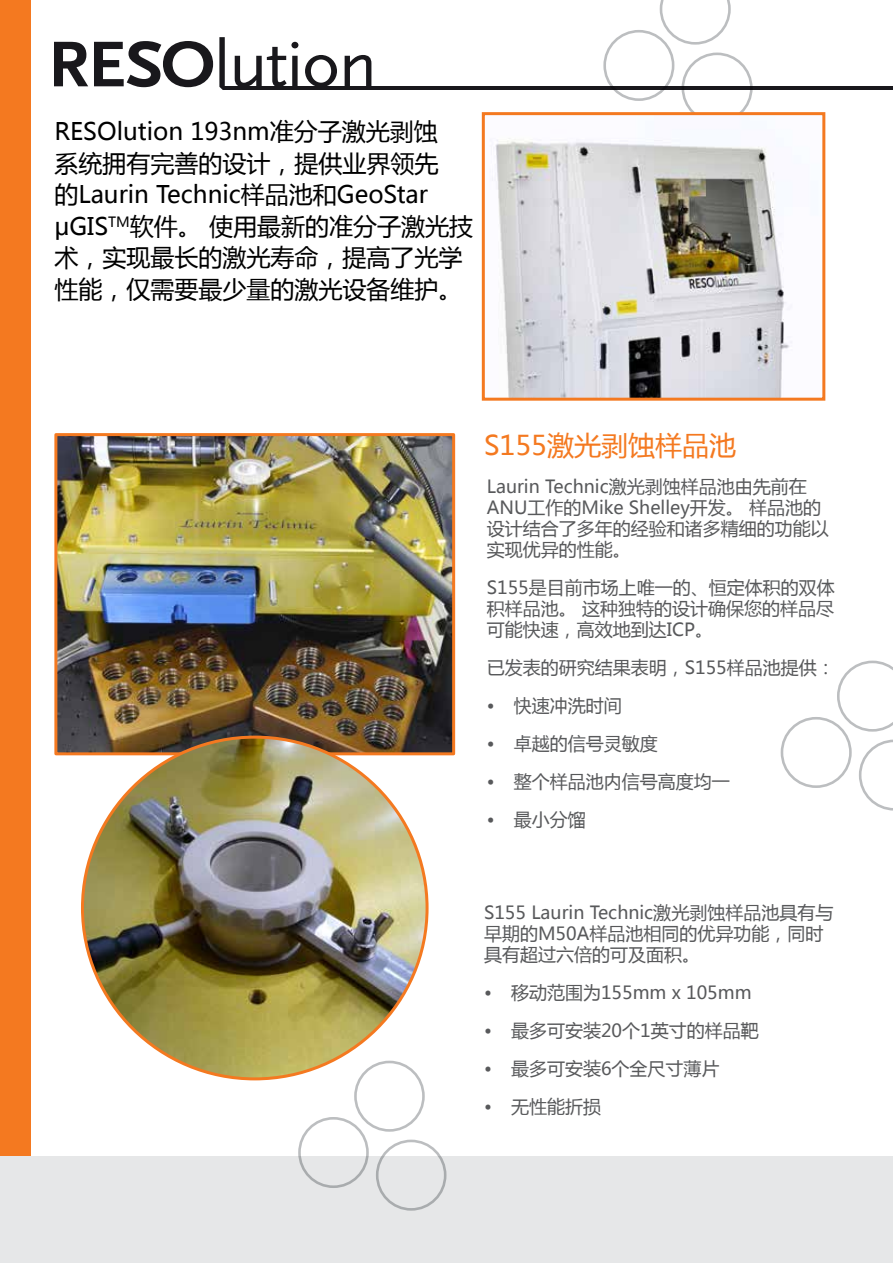
<style>
.page{position:relative;width:893px;height:1263px;background:#fff}
.page>*{position:absolute;margin:0;border:0;box-sizing:border-box;transform-origin:0 0}
.t1{font:27px "Microsoft Ya Hei";color:#f47920}
.t2{font:24px/31.5px "Microsoft Ya Hei";color:#000}
.t3{font:18px/21px "Microsoft Ya Hei";color:#58595b}
</style>
<div class="page">
<div style="left:0;top:0;width:30px;height:1263px;background:#f47920"></div>
<div style="left:0;top:1157px;width:893px;height:106px;background:#e6e7e8"></div>
<hr style="left:225px;top:86px;width:668px;height:4px;background:#19181c">
<svg style="left:54px;top:42px;width:34px;height:44px"></svg>
<svg style="left:94px;top:41px;width:119px;height:46px"></svg>
<svg style="left:235px;top:42px;width:63px;height:44px"></svg>
<svg style="left:305px;top:55px;width:32px;height:31px"></svg>
<svg style="left:345px;top:55px;width:26px;height:31px"></svg>
<svg style="left:219px;top:37px;width:6px;height:53px"></svg>
<div style="left:781px;top:717px;width:71px;height:71px;border:3px solid #bcbec0;border-radius:50%"></div>
<svg style="left:837px;top:661px;width:56px;height:71px"></svg>
<svg style="left:859px;top:739px;width:34px;height:72px"></svg>
<div style="left:603px;top:30px;width:71px;height:71px;border:3px solid #bcbec0;border-radius:50%"></div>
<svg style="left:660px;top:0;width:71px;height:45px"></svg>
<div style="left:682px;top:53px;width:71px;height:71px;border:3px solid #bcbec0;border-radius:50%"></div>
<div style="left:298px;top:1117px;width:71px;height:71px;border:3px solid #bcbec0;border-radius:50%"></div>
<div style="left:354px;top:1061px;width:71px;height:71px;border:3px solid #bcbec0;border-radius:50%"></div>
<div style="left:376px;top:1139px;width:70px;height:72px;border:3px solid #bcbec0;border-radius:50%"></div>
<img style="left:58px;top:437px;width:393px;height:314px">
<div style="left:54px;top:433px;width:401px;height:322px;border:3px solid #f47920"></div>
<img style="left:82px;top:737px;width:345px;height:342px">
<img style="left:492px;top:116px;width:300px;height:281px">
<div style="left:482px;top:112px;width:343px;height:289px;border:3px solid #f47920"></div>
<h2 class="t2" style="left:54px;top:115px;width:420px">RESOlution 193nm准分子激光剥蚀<br>系统拥有完善的设计，提供业界领先的Laurin Technic样品池和GeoStar μGIS<sup>TM</sup>软件。 使用最新的准分子激光技术，实现最长的激光寿命，提高了光学性能，仅需要最少量的激光设备维护。</h2>
<h1 class="t1" style="left:484px;top:427px;width:254px">S155激光剥蚀样品池</h1>
<p class="t3" style="left:487px;top:475px;width:344px">Laurin Technic激光剥蚀样品池由先前在<br>ANU工作的Mike Shelley开发。 样品池的设计结合了多年的经验和诸多精细的功能以实现优异的性能。</p>
<p class="t3" style="left:487px;top:576px;width:350px;text-align:justify">S155是目前市场上唯一的、恒定体积的双体积样品池。 这种独特的设计确保您的样品尽可能快速，高效地到达ICP。</p>
<p class="t3" style="left:487px;top:656px;width:350px">已发表的研究结果表明，S155样品池提供：</p>
<p class="t3" style="left:487px;top:694px;width:136px">• 快速冲洗时间</p>
<p class="t3" style="left:487px;top:732px;width:172px">• 卓越的信号灵敏度</p>
<p class="t3" style="left:487px;top:770px;width:244px">• 整个样品池内信号高度均一</p>
<p class="t3" style="left:487px;top:808px;width:100px">• 最小分馏</p>
<p class="t3" style="left:484px;top:902px;width:351px">S155 Laurin Technic激光剥蚀样品池具有与早期的M50A样品池相同的优异功能，同时具有超过六倍的可及面积。</p>
<p class="t3" style="left:484px;top:982px;width:269px">• 移动范围为155mm x 105mm</p>
<p class="t3" style="left:484px;top:1020px;width:276px">• 最多可安装20个1英寸的样品靶</p>
<p class="t3" style="left:484px;top:1058px;width:237px">• 最多可安装6个全尺寸薄片</p>
<p class="t3" style="left:484px;top:1096px;width:118px">• 无性能折损</p>
</div>
